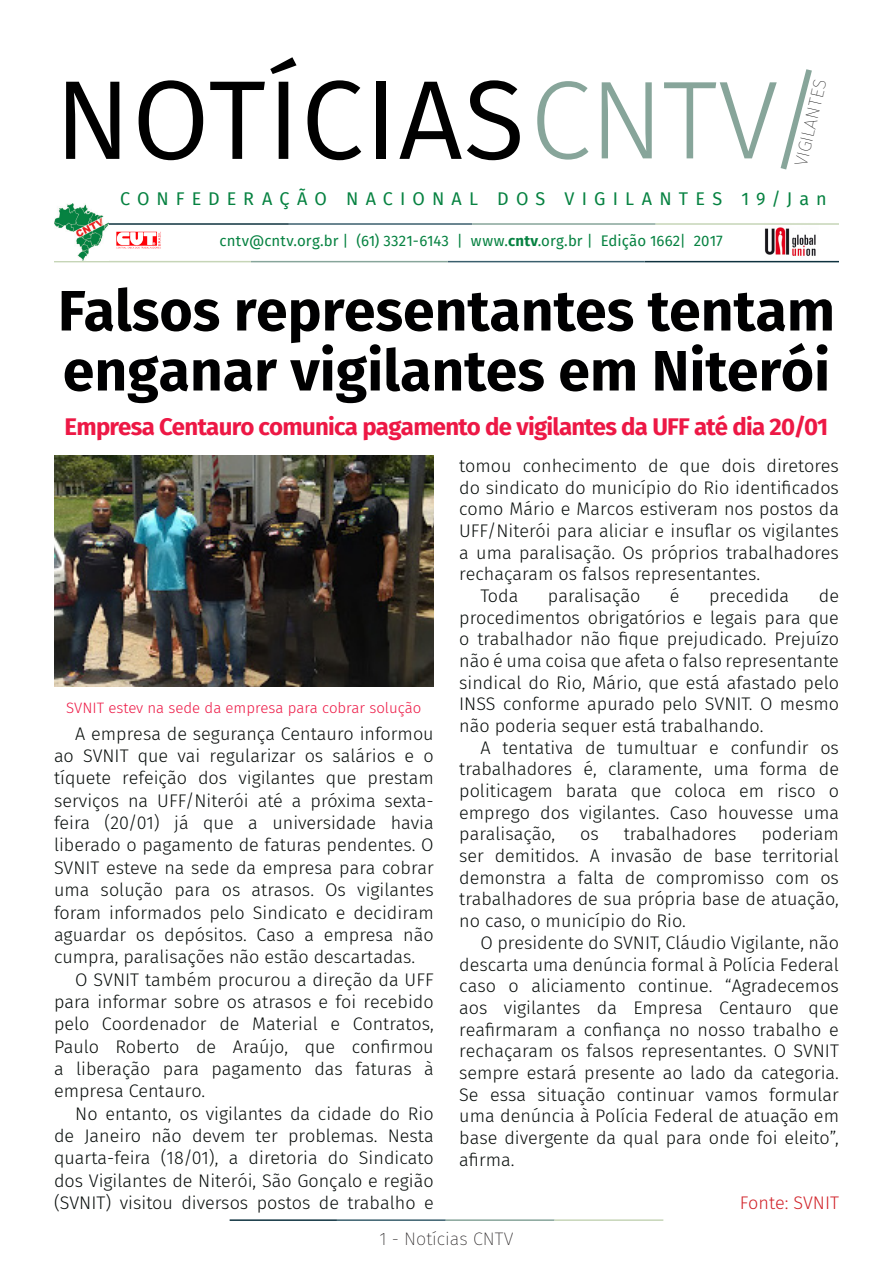
<style>
.page{position:relative;width:893px;height:1263px;background:#fff}
.page>*{position:absolute;margin:0;border:0;box-sizing:border-box;transform-origin:0 0}
.t1{font:112.2px "Fira Sans";letter-spacing:.01em;color:#000}
.t2{font:700 57px/60px "Fira Sans";color:#000001}
.t3{font:700 24px "Fira Sans";letter-spacing:-.03em;color:#ed1845}
.t4{font:300 18.15px/21.8px "Fira Sans";color:#080d0b;text-align:justify}
.t5{font:300 18.15px "Fira Sans";color:#d1232a}
.t6{font:18px "Fira Sans";letter-spacing:.395em;color:#068241}
.t7{font:200 18px "Fira Sans";color:#231f20}
.t8{font:100 18px "Fira Sans";color:#000001}
.t9{font:15px "Fira Sans";letter-spacing:.005em;color:#068241}
.t10{font:300 15px "Fira Sans";color:#ed1845}
.s1{font-weight:300;font-size:111px;color:#87a59a}
.s2{font-weight:700}
</style>
<div class="page">
<hr style="left:230px;top:1219px;width:107px;height:2px;background:#0e323f">
<hr style="left:337px;top:1219px;width:109px;height:2px;background:#3a5f6d">
<hr style="left:446px;top:1219px;width:109px;height:2px;background:#87a59a">
<hr style="left:555px;top:1219px;width:108px;height:2px;background:#c6d5b7">
<img style="left:764px;top:227px;width:54px;height:34px">
<hr style="left:108px;top:223px;width:181px;height:2px;background:#0e323f">
<hr style="left:289px;top:223px;width:183px;height:2px;background:#3a5f6d">
<hr style="left:472px;top:223px;width:184px;height:2px;background:#87a59a">
<hr style="left:656px;top:223px;width:183px;height:2px;background:#c6d5b7">
<hr style="left:645px;top:261px;width:194px;height:1px;background:#0e323f">
<hr style="left:448px;top:261px;width:197px;height:1px;background:#3a5f6d">
<hr style="left:251px;top:261px;width:197px;height:1px;background:#87a59a">
<hr style="left:54px;top:261px;width:197px;height:1px;background:#c6d5b7">
<img style="left:54px;top:203px;width:54px;height:58px">
<img style="left:108px;top:222px;width:61px;height:27px">
<img style="left:54px;top:455px;width:380px;height:232px">
<p class="t1" style="left:55px;top:36px;width:772px">NOTÍCIAS<span class="s1">CNTV/</span></p>
<p class="t8" style="left:788px;top:163px;width:90px;rotate:-77deg">VIGILANTES</p>
<p class="t6" style="left:120px;top:185px;width:708px">CONFEDERAÇÃO NACIONAL DOS VIGILANTES 19/Jan</p>
<p class="t9" style="left:219px;top:230px;width:505px">cntv@cntv.org.br | (61) 3321-6143 | www.<span class="s2">cntv</span>.org.br | Edição 1662| 2017</p>
<p class="t2" style="left:58px;top:277px;width:779px">Falsos representantes tentam enganar vigilantes em Niterói</p>
<p class="t3" style="left:65px;top:406px;width:765px">Empresa Centauro comunica pagamento de vigilantes da UFF até dia 20/01</p>
<p class="t10" style="left:66px;top:697px;width:357px">SVNIT estev na sede da empresa para cobrar solução</p>
<p class="t4" style="left:54px;top:722px;width:381px;line-height:22.4px;text-indent:21px">A empresa de segurança Centauro informou ao SVNIT que vai regularizar os salários e o tíquete refeição dos vigilantes que prestam serviços na UFF/Niterói até a próxima sexta&shy;feira (20/01) já que a universidade havia liberado o pagamento de faturas pendentes. O SVNIT esteve na sede da empresa para cobrar uma solução para os atrasos. Os vigilantes foram informados pelo Sindicato e decidiram aguardar os depósitos. Caso a empresa não cumpra, paralisações não estão descartadas.</p>
<p class="t4" style="left:54px;top:968px;width:381px;line-height:22.4px;text-indent:21px">O SVNIT também procurou a direção da UFF para informar sobre os atrasos e foi recebido pelo Coordenador de Material e Contratos, Paulo Roberto de Araújo, que confirmou a liberação para pagamento das faturas à empresa Centauro.</p>
<p class="t4" style="left:54px;top:1102px;width:381px;line-height:22.4px;text-indent:21px">No entanto, os vigilantes da cidade do Rio de Janeiro não devem ter problemas. Nesta quarta-feira (18/01), a diretoria do Sindicato dos Vigilantes de Niterói, São Gonçalo e região (SVNIT) visitou diversos postos de trabalho e</p>
<p class="t4" style="left:459px;top:454px;width:381px">tomou conhecimento de que dois diretores do sindicato do município do Rio identificados como Mário e Marcos estiveram nos postos da UFF/Niterói para aliciar e insuflar os vigilantes a uma paralisação. Os próprios trabalhadores rechaçaram os falsos representantes.</p>
<p class="t4" style="left:480px;top:585px;width:39px">Toda</p>
<p class="t4" style="left:548px;top:585px;width:94px">paralisação</p>
<p class="t4" style="left:670px;top:585px;width:11px">é</p>
<p class="t4" style="left:709px;top:585px;width:82px">precedida</p>
<p class="t4" style="left:459px;top:585px;width:381px;text-indent:360px">de procedimentos obrigatórios e legais para que o trabalhador não fique prejudicado. Prejuízo não é uma coisa que afeta o falso representante sindical do Rio, Mário, que está afastado pelo INSS conforme apurado pelo SVNIT. O mesmo não poderia sequer está trabalhando.</p>
<p class="t4" style="left:459px;top:736px;width:381px;text-indent:21px">A tentativa de tumultuar e confundir os trabalhadores é, claramente, uma forma de politicagem barata que coloca em risco o emprego dos vigilantes. Caso houvesse uma paralisação,</p>
<p class="t4" style="left:459px;top:823px;width:381px;text-indent:302px">poderiam ser demitidos. A invasão de base territorial demonstra a falta de compromisso com os trabalhadores de sua própria base de atuação, no caso, o município do Rio.</p>
<p class="t4" style="left:459px;top:931px;width:381px;text-indent:21px">O presidente do SVNIT, Cláudio Vigilante, não descarta uma denúncia formal à Polícia Federal caso o aliciamento continue. “Agradecemos aos vigilantes da Empresa Centauro que reafirmaram a confiança no nosso trabalho e rechaçaram os falsos representantes. O SVNIT sempre estará presente ao lado da categoria.<br>Se essa situação continuar vamos formular uma denúncia à Polícia Federal de atuação em base divergente da qual para onde foi eleito”, afirma.</p>
<p class="t5" style="left:740px;top:1190px;width:101px">Fonte: SVNIT</p>
<p class="t4" style="left:580px;top:823px;width:20px">os</p>
<p class="t4" style="left:624px;top:823px;width:114px">trabalhadores</p>
<p class="t7" style="left:380px;top:1226px;width:135px">1 - Notícias CNTV</p>
</div>
